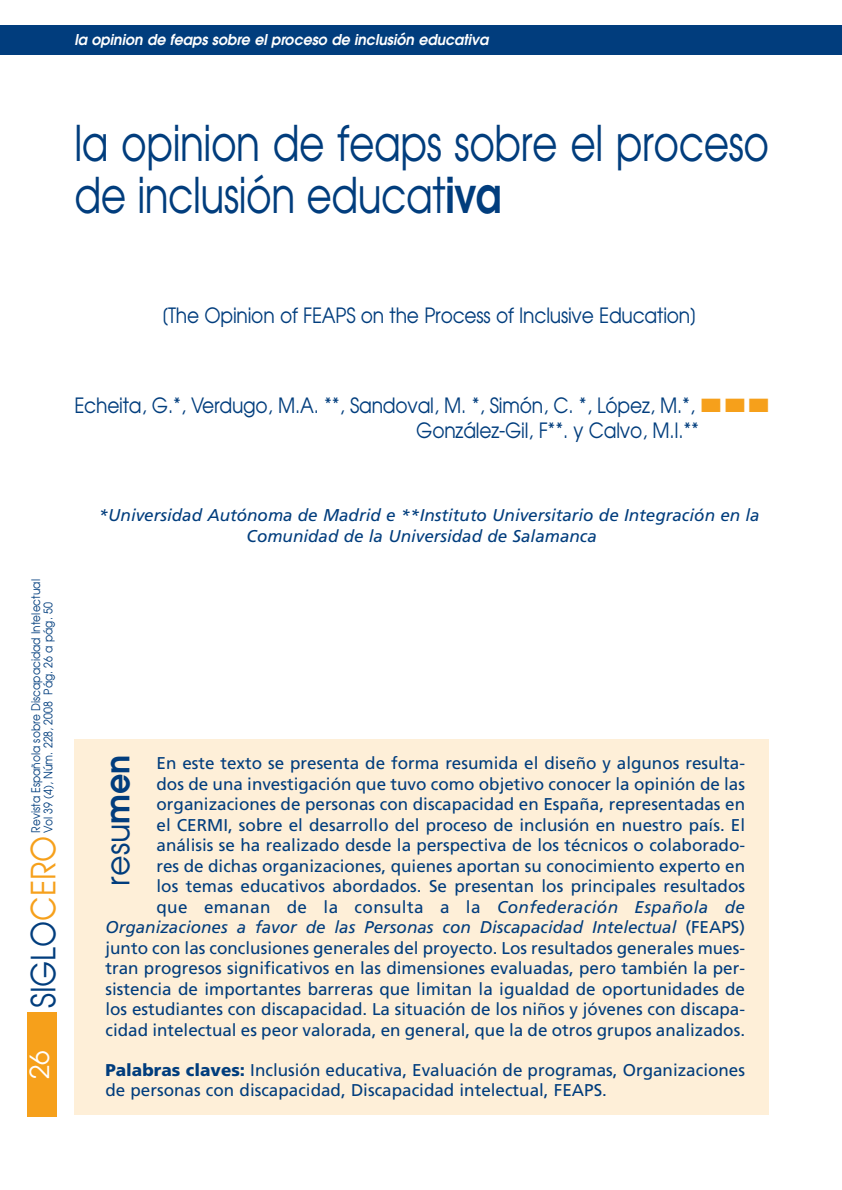
<style>
.page{position:relative;width:842px;height:1190px;background:#fff}
.page>*{position:absolute;margin:0;border:0;box-sizing:border-box;transform-origin:0 0}
.t1{font:49px/52.5px "Avant Garde";letter-spacing:-.01em;color:#013d7d;scale:.8 1}
.t2{font:33.25px "Avant Garde";color:#013d7d;scale:.9 1}
.t3{font:32.38px "Avant Garde";color:#013d7d}
.t4{font:26.25px "Avant Garde";color:#fff}
.t5{font:21px/25.2px "Avant Garde";letter-spacing:-.01em;color:#013d7d;scale:.89 1}
.t6{font:17.15px/20.5px "Frutiger";color:#013d7d;text-align:justify}
.t7{font:italic 17.15px/20.5px "Frutiger";color:#013d7d}
.t8{font:italic 600 14.88px "Avant Garde";color:#fff;scale:.95 1}
.t9{font:11.9px "Avant Garde";color:#013d7d;scale:.9 1}
.s1{font-weight:600}
.s2{color:#f6a01b}
.s3{font-style:italic}
.s4{font-weight:900}
</style>
<div class="page">
<div style="left:74px;top:739px;width:695px;height:376px;background:#feefd8"></div>
<div style="left:0;top:25px;width:842px;height:30px;background:#013d7d"></div>
<div style="left:27px;top:1013px;width:30px;height:104px;background:#f6a01b"></div>
<p class="t8" style="left:74px;top:34px;width:440px">la opinion de feaps sobre el proceso de inclusión educativa</p>
<h1 class="t1" style="left:74px;top:121px;width:870px">la opinion de feaps sobre el proceso de inclusión educat<span class="s1">iva</span></h1>
<p class="t5" style="left:162px;top:305px;width:602px">[The Opinion of FEAPS on the Process of Inclusive Education]</p>
<h4 class="t5" style="left:416px;top:395px;width:398px;text-indent:-342px">Echeita, G.*, Verdugo, M.A. **, Sandoval, M. *, Simón, C. *, López, M.*, <span class="s2">■■■<br></span>González-Gil, F**. y Calvo, M.I.**</h4>
<p class="t9" style="left:31px;top:833px;width:283px;rotate:-90deg">Revista Española sobre Discapacidad Intelectual</p>
<p class="t9" style="left:44px;top:833px;width:257px;rotate:-90deg">Vol 39 (4), Núm. 228, 2008 Pág. 26 a pág. 50</p>
<p class="t2" style="left:31px;top:1008px;width:193px;rotate:-90deg">SIGLO<span class="s2">CERO</span></p>
<p class="t4" style="left:30px;top:1079px;width:31px;rotate:-90deg">26</p>
<p class="t7" style="left:247px;top:506px;width:514px;text-indent:-148px">*Universidad Autónoma de Madrid e **Instituto Universitario de Integración en la<br>Comunidad de la Universidad de Salamanca</p>
<p class="t3" style="left:105px;top:886px;width:132px;rotate:-90deg">resu<span class="s1">men</span></p>
<p class="t6" style="left:156px;top:755px;width:590px">En este texto se presenta de forma resumida el diseño y algunos resulta&shy;dos de una investigación que tuvo como objetivo conocer la opinión de las organizaciones de personas con discapacidad en España, representadas en el CERMI, sobre el desarrollo del proceso de inclusión en nuestro país. El análisis se ha realizado desde la perspectiva de los técnicos o colaborado&shy;res de dichas organizaciones, quienes aportan su conocimiento experto en los temas educativos abordados. Se presentan los principales resultados que emanan de la consulta a la <span class="s3">Confederación Española de</span></p>
<p class="t6" style="left:105px;top:918px;width:641px"><span class="s3">Organizaciones a favor de las Personas con Discapacidad Intelectual</span> (FEAPS) junto con las conclusiones generales del proyecto. Los resultados generales mues&shy;tran progresos significativos en las dimensiones evaluadas, pero también la per&shy;sistencia de importantes barreras que limitan la igualdad de oportunidades de los estudiantes con discapacidad. La situación de los niños y jóvenes con discapa&shy;cidad intelectual es peor valorada, en general, que la de otros grupos analizados.</p>
<p class="t6" style="left:105px;top:1061px;width:641px"><span class="s4">Palabras claves:</span> Inclusión educativa, Evaluación de programas, Organizaciones de personas con discapacidad, Discapacidad intelectual, FEAPS.</p>
</div>
